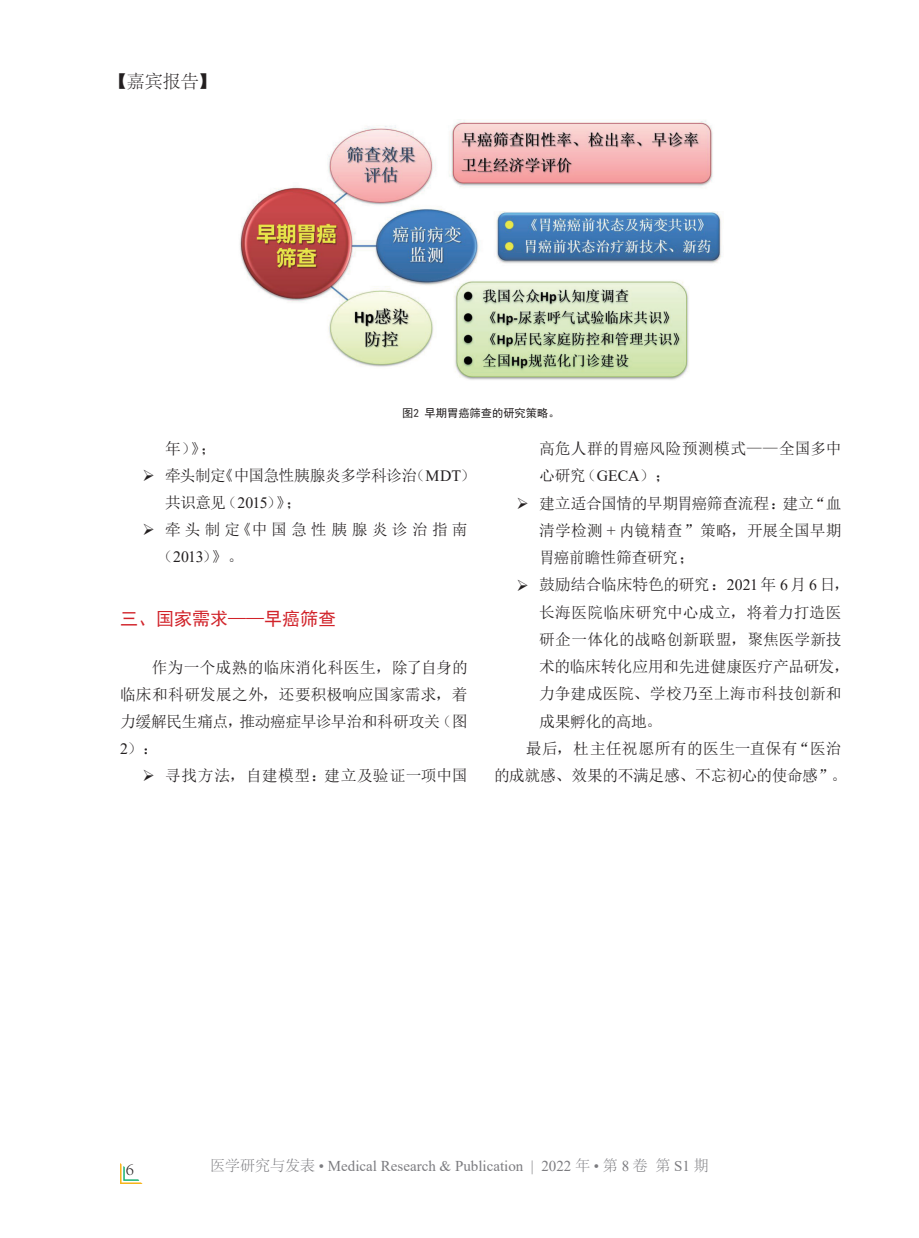
<style>
.page{position:relative;width:919px;height:1238px;background:#fff}
.page>*{position:absolute;margin:0;border:0;box-sizing:border-box;transform-origin:0 0}
.Heading1{font:18px "Sim Hei";color:#d1232a}
.CenterFooter2{font:300 18px "Adobe Song Std";color:#231f20}
.ParaFirst{font:15.75px/27.3px "N Sim Sun";color:#231f20;text-align:justify}
.Para{font:15.75px/27.3px "N Sim Sun";letter-spacing:-.005em;color:#231f20}
.ParaFirst-2{font:15.75px/27px "N Sim Sun";letter-spacing:-.045em;color:#231f20}
.ParaFirst-3{font:15.75px/27px "N Sim Sun";letter-spacing:.26em;color:#231f20}
.ParaFirst-4{font:15.75px "N Sim Sun";letter-spacing:.04em;color:#231f20}
.t1{font:15px "Times New Roman";color:#7c7c80}
.FigureCaption{font:11.25px "Sim Hei";color:#231f20}
.s1{font-family:"Times New Roman"}
.s2{font-family:"Adobe Song Std";font-weight:300}
</style>
<div class="page">
<svg style="left:120px;top:1163px;width:22px;height:20px"></svg>
<img style="left:240px;top:120px;width:482px;height:260px">
<p class="CenterFooter2" style="left:109px;top:72px;width:109px">【嘉宾报告】</p>
<p class="FigureCaption" style="left:402px;top:407px;width:159px">图2 早期胃癌筛查的研究策略。</p>
<p class="ParaFirst" style="left:165px;top:434px;width:53px">年）》；</p>
<p class="ParaFirst-2" style="left:165px;top:462px;width:312px">牵头制定《中国急性胰腺炎多学科诊治（<span class="s1">MDT</span>）共识意见（<span class="s1">2015</span>）》；</p>
<p class="ParaFirst-3" style="left:157px;top:516px;width:312px;text-indent:8px">牵头制定《中国急性胰腺炎诊治指南（<span class="s1">2013</span>）》。</p>
<p class="Heading1" style="left:120px;top:609px;width:218px">三、国家需求——早癌筛查</p>
<p class="ParaFirst" style="left:120px;top:653px;width:349px;text-indent:32px">作为一个成熟的临床消化科医生，除了自身的临床和科研发展之外，还要积极响应国家需求，着力缓解民生痛点，推动癌症早诊早治和科研攻关（图<span class="s1">2</span>）：</p>
<p class="ParaFirst-4" style="left:165px;top:767px;width:304px">寻找方法，自建模型：建立及验证一项中国</p>
<p class="ParaFirst" style="left:539px;top:434px;width:304px">高危人群的胃癌风险预测模式——全国多中心研究（<span class="s1">GECA</span>）；</p>
<p class="ParaFirst" style="left:539px;top:489px;width:304px">建立适合国情的早期胃癌筛查流程：建立“血清学检测 <span class="s1">+</span> 内镜精查”策略，开展全国早期胃癌前瞻性筛查研究；</p>
<p class="ParaFirst" style="left:539px;top:571px;width:312px;text-align:left">鼓励结合临床特色的研究：<span class="s1">2021</span> 年 <span class="s1">6</span>月 <span class="s1">6</span> 日，长海医院临床研究中心成立，将着力打造医研企一体化的战略创新联盟，聚焦医学新技术的临床转化应用和先进健康医疗产品研发，力争建成医院、学校乃至上海市科技创新和成果孵化的高地。</p>
<p class="Para" style="left:494px;top:734px;width:354px;text-indent:32px">最后，杜主任祝愿所有的医生一直保有“医治的成就感、效果的不满足感、不忘初心的使命感”。</p>
<p class="CenterFooter2" style="left:126px;top:1158px;width:10px">6</p>
<p class="t1" style="left:210px;top:1155px;width:500px"><span class="s2">医学研究与发表</span> • Medical Research &amp; Publication | 2022 <span class="s2">年</span> • <span class="s2">第</span> 8 <span class="s2">卷 第</span> S1 <span class="s2">期</span></p>
</div>
